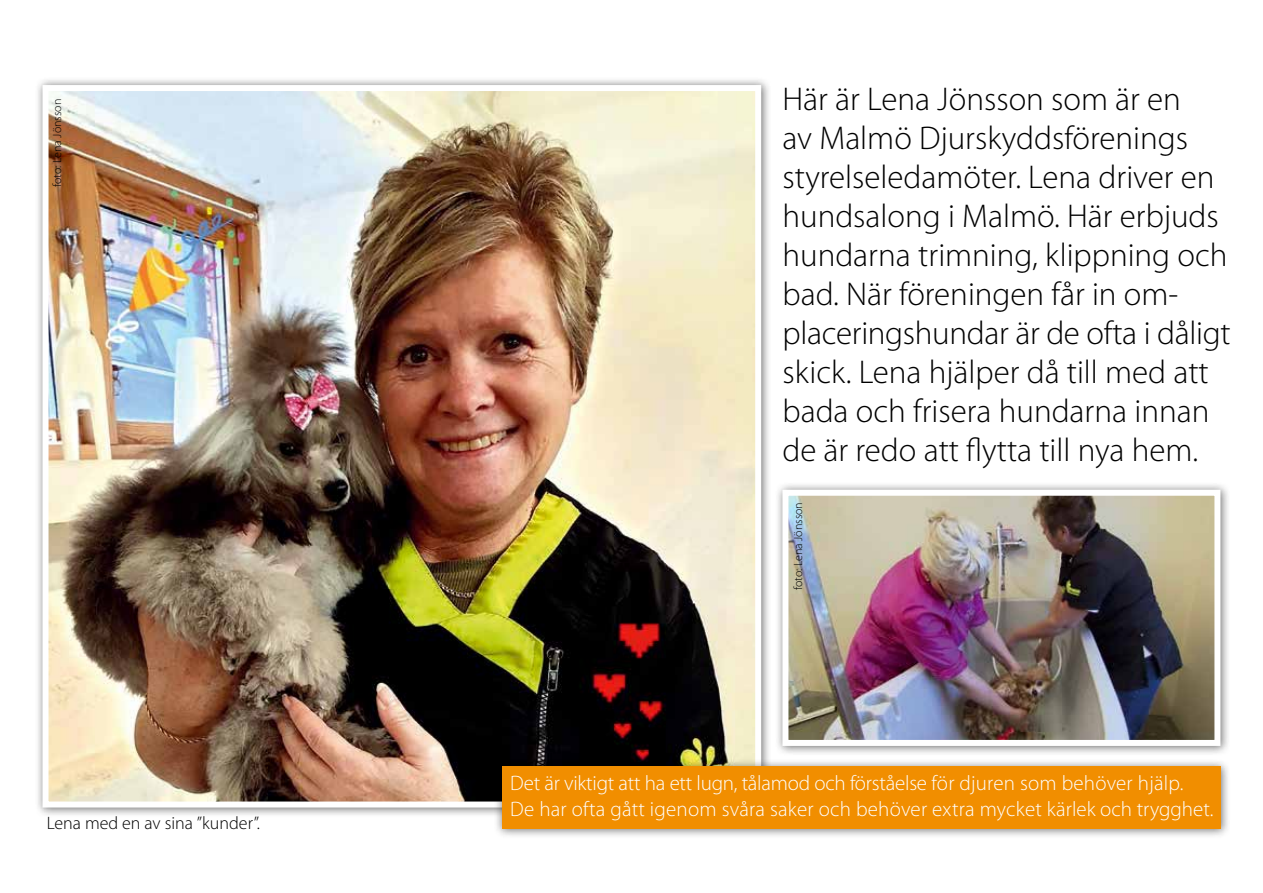
<style>
.page{position:relative;width:1263px;height:893px;background:#fff}
.page>*{position:absolute;margin:0;border:0;box-sizing:border-box;transform-origin:0 0}
.t1{font:300 33px/39px "Myriad Pro";color:#000}
.t2{font:300 21px/25.2px "Myriad Pro";letter-spacing:.005em;color:#fff}
.t3{font:300 18px "Myriad Pro";color:#000}
.t4{font:300 12px "Myriad Pro";color:#000}
</style>
<div class="page">
<div style="left:35px;top:77px;width:736px;height:740px;background:#000;opacity:.55"></div>
<img style="left:50px;top:92px;width:704px;height:708px">
<div style="left:43px;top:85px;width:718px;height:722px;border:6px solid #fff"></div>
<div style="left:774px;top:482px;width:456px;height:274px;background:#000;opacity:.55"></div>
<img style="left:789px;top:497px;width:424px;height:242px">
<div style="left:782px;top:490px;width:438px;height:256px;border:6px solid #fff"></div>
<div style="left:494px;top:758px;width:736px;height:81px;background:#000;opacity:.55"></div>
<div style="left:502px;top:766px;width:718px;height:63px;background:#f18e00"></div>
<p class="t4" style="left:50px;top:187px;width:90px;rotate:-90deg">foto: Lena Jönsson</p>
<p class="t3" style="left:47px;top:812px;width:215px">Lena med en av sina ”kunder”.</p>
<p class="t1" style="left:782px;top:79px;width:450px">Här är Lena Jönsson som är en<br>av Malmö Djurskyddsförenings styrelseledamöter. Lena driver en hundsalong i Malmö. Här erbjuds hundarna trimning, klippning och bad. När föreningen får in om&shy;placeringshundar är de ofta i dåligt skick. Lena hjälper då till med att bada och frisera hundarna innan de är redo att flytta till nya hem.</p>
<p class="t4" style="left:791px;top:590px;width:90px;rotate:-90deg">foto: Lena Jönsson</p>
<p class="t2" style="left:510px;top:770px;width:705px">Det är viktigt att ha ett lugn, tålamod och förståelse för djuren som behöver hjälp.<br>De har ofta gått igenom svåra saker och behöver extra mycket kärlek och trygghet.</p>
</div>
